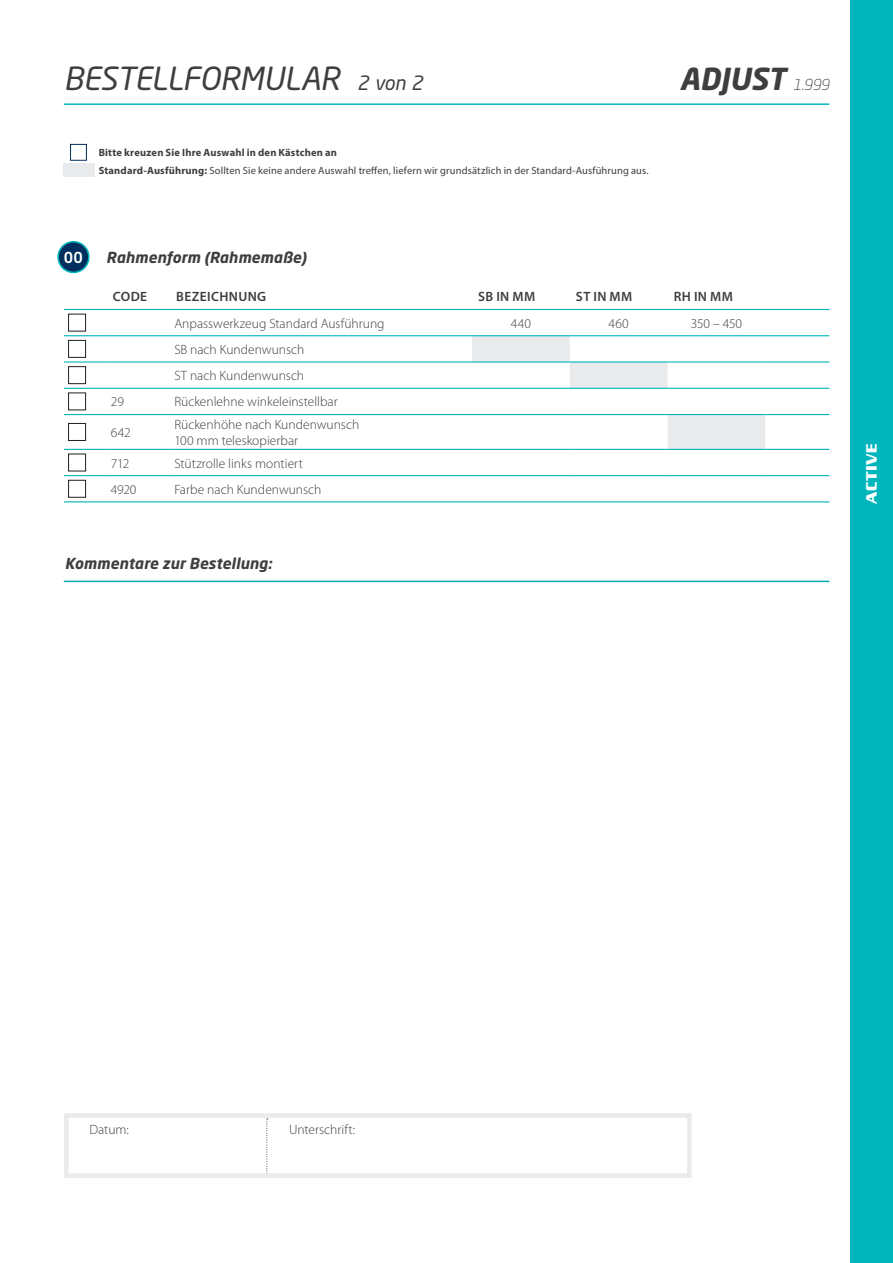
<style>
.page{position:relative;width:893px;height:1263px;background:#fff}
.page>*{position:absolute;margin:0;border:0;box-sizing:border-box;transform-origin:0 0}
.t1{font:italic 31.5px "Neo Sans Std";letter-spacing:-.01em;color:#3e3e3f}
.t2{font:italic 700 30px "Neo Sans Std";letter-spacing:-.005em;color:#3e3e3f}
.t3{font:italic 700 15px "Neo Sans Std";letter-spacing:.01em;color:#3e3e3f}
.t4{font:700 15px "Enter Sansman";letter-spacing:.015em;color:#fff}
.t5{font:500 15px "Neo Sans Std";color:#fff}
.t6{font:300 13.5px/26.2px "Myriad Pro";color:#3e3e3f}
.t7{font:600 13.5px "Myriad Pro";letter-spacing:.03em;color:#3e3e3f}
.t8{font:10.5px/17.4px "Myriad Pro";letter-spacing:.01em;color:#3e3e3f}
.s1{font-size:19.5px}
.s2{font-weight:300;font-size:15px}
.s3{font-weight:700}
</style>
<div class="page">
<div style="left:850px;top:0;width:43px;height:1263px;background:#00b6bc"></div>
<hr style="left:64px;top:103px;width:765px;height:2px;background:#00b6bc">
<div style="left:70px;top:144px;width:17px;height:17px;border:1px solid #002e5e"></div>
<div style="left:64px;top:163px;width:31px;height:14px;background:#e9eaeb"></div>
<svg style="left:472px;top:336px;width:293px;height:113px"></svg>
<hr style="left:64px;top:309px;width:43px;height:1px;background:#00b6bc">
<hr style="left:107px;top:309px;width:63px;height:1px;background:#00b6bc">
<hr style="left:170px;top:309px;width:302px;height:1px;background:#00b6bc">
<hr style="left:472px;top:309px;width:98px;height:1px;background:#00b6bc">
<hr style="left:570px;top:309px;width:98px;height:1px;background:#00b6bc">
<hr style="left:668px;top:309px;width:97px;height:1px;background:#00b6bc">
<hr style="left:765px;top:309px;width:64px;height:1px;background:#00b6bc">
<hr style="left:64px;top:335px;width:43px;height:1px;background:#00b6bc">
<hr style="left:107px;top:335px;width:63px;height:1px;background:#00b6bc">
<hr style="left:170px;top:335px;width:302px;height:1px;background:#00b6bc">
<hr style="left:472px;top:335px;width:98px;height:1px;background:#00b6bc">
<hr style="left:570px;top:335px;width:98px;height:1px;background:#00b6bc">
<hr style="left:668px;top:335px;width:97px;height:1px;background:#00b6bc">
<hr style="left:765px;top:335px;width:64px;height:1px;background:#00b6bc">
<hr style="left:64px;top:361px;width:43px;height:2px;background:#00b6bc">
<hr style="left:107px;top:361px;width:63px;height:2px;background:#00b6bc">
<hr style="left:170px;top:361px;width:302px;height:2px;background:#00b6bc">
<hr style="left:472px;top:361px;width:98px;height:2px;background:#00b6bc">
<hr style="left:570px;top:361px;width:98px;height:2px;background:#00b6bc">
<hr style="left:668px;top:361px;width:97px;height:2px;background:#00b6bc">
<hr style="left:765px;top:361px;width:64px;height:2px;background:#00b6bc">
<hr style="left:64px;top:388px;width:43px;height:1px;background:#00b6bc">
<hr style="left:107px;top:388px;width:63px;height:1px;background:#00b6bc">
<hr style="left:170px;top:388px;width:302px;height:1px;background:#00b6bc">
<hr style="left:472px;top:388px;width:98px;height:1px;background:#00b6bc">
<hr style="left:570px;top:388px;width:98px;height:1px;background:#00b6bc">
<hr style="left:668px;top:388px;width:97px;height:1px;background:#00b6bc">
<hr style="left:765px;top:388px;width:64px;height:1px;background:#00b6bc">
<hr style="left:64px;top:414px;width:43px;height:1px;background:#00b6bc">
<hr style="left:107px;top:414px;width:63px;height:1px;background:#00b6bc">
<hr style="left:170px;top:414px;width:302px;height:1px;background:#00b6bc">
<hr style="left:472px;top:414px;width:98px;height:1px;background:#00b6bc">
<hr style="left:570px;top:414px;width:98px;height:1px;background:#00b6bc">
<hr style="left:668px;top:414px;width:97px;height:1px;background:#00b6bc">
<hr style="left:765px;top:414px;width:64px;height:1px;background:#00b6bc">
<hr style="left:64px;top:449px;width:43px;height:1px;background:#00b6bc">
<hr style="left:107px;top:449px;width:63px;height:1px;background:#00b6bc">
<hr style="left:170px;top:449px;width:302px;height:1px;background:#00b6bc">
<hr style="left:472px;top:449px;width:98px;height:1px;background:#00b6bc">
<hr style="left:570px;top:449px;width:98px;height:1px;background:#00b6bc">
<hr style="left:668px;top:449px;width:97px;height:1px;background:#00b6bc">
<hr style="left:765px;top:449px;width:64px;height:1px;background:#00b6bc">
<hr style="left:64px;top:475px;width:43px;height:1px;background:#00b6bc">
<hr style="left:107px;top:475px;width:63px;height:1px;background:#00b6bc">
<hr style="left:170px;top:475px;width:302px;height:1px;background:#00b6bc">
<hr style="left:472px;top:475px;width:98px;height:1px;background:#00b6bc">
<hr style="left:570px;top:475px;width:98px;height:1px;background:#00b6bc">
<hr style="left:668px;top:475px;width:97px;height:1px;background:#00b6bc">
<hr style="left:765px;top:475px;width:64px;height:1px;background:#00b6bc">
<hr style="left:64px;top:501px;width:43px;height:1px;background:#00b6bc">
<hr style="left:107px;top:501px;width:63px;height:1px;background:#00b6bc">
<hr style="left:170px;top:501px;width:302px;height:1px;background:#00b6bc">
<hr style="left:472px;top:501px;width:98px;height:1px;background:#00b6bc">
<hr style="left:570px;top:501px;width:98px;height:1px;background:#00b6bc">
<hr style="left:668px;top:501px;width:97px;height:1px;background:#00b6bc">
<hr style="left:765px;top:501px;width:64px;height:1px;background:#00b6bc">
<div style="left:68px;top:314px;width:18px;height:17px;border:1px solid #231f20"></div>
<div style="left:68px;top:340px;width:18px;height:18px;border:1px solid #231f20"></div>
<div style="left:68px;top:366px;width:18px;height:18px;border:1px solid #231f20"></div>
<div style="left:68px;top:392px;width:18px;height:18px;border:1px solid #231f20"></div>
<div style="left:68px;top:423px;width:18px;height:18px;border:1px solid #231f20"></div>
<div style="left:68px;top:454px;width:18px;height:17px;border:1px solid #231f20"></div>
<div style="left:68px;top:480px;width:18px;height:18px;border:1px solid #231f20"></div>
<div style="left:58px;top:242px;width:31px;height:30px;background:#002e5e;border-radius:50%"></div>
<div style="left:57px;top:241px;width:33px;height:32px;border:2px solid #00b6bc;border-radius:50%"></div>
<svg style="left:266px;top:1119px;width:2px;height:54px"></svg>
<div style="left:64px;top:1113px;width:628px;height:65px;border:4px solid #e9eaeb"></div>
<hr style="left:64px;top:581px;width:765px;height:1px;background:#00adba">
<h1 class="t1" style="left:64px;top:59px;width:361px">BESTELLFORMULAR <span class="s1">2 von 2</span></h1>
<h2 class="t2" style="left:680px;top:60px;width:151px">ADJUST <span class="s2">1.999</span></h2>
<p class="t8" style="left:99px;top:144px;width:551px"><span class="s3">Bitte kreuzen Sie Ihre Auswahl in den Kästchen an<br>Standard-Ausführung:</span> Sollten Sie keine andere Auswahl treffen, liefern wir grundsätzlich in der Standard-Ausführung aus.</p>
<p class="t5" style="left:64px;top:248px;width:21px">00</p>
<p class="t3" style="left:106px;top:248px;width:202px">Rahmenform (Rahmemaße)</p>
<p class="t7" style="left:113px;top:288px;width:36px">CODE</p>
<p class="t7" style="left:176px;top:288px;width:91px">BEZEICHNUNG</p>
<p class="t7" style="left:478px;top:288px;width:59px">SB IN MM</p>
<p class="t7" style="left:576px;top:288px;width:58px">ST IN MM</p>
<p class="t7" style="left:674px;top:288px;width:61px">RH IN MM</p>
<p class="t6" style="left:174px;top:310px;width:212px">Anpasswerkzeug Standard Ausführung</p>
<p class="t6" style="left:511px;top:310px;width:22px">440</p>
<p class="t6" style="left:609px;top:310px;width:22px">460</p>
<p class="t6" style="left:691px;top:310px;width:53px">350 – 450</p>
<p class="t6" style="left:174px;top:337px;width:131px">SB nach Kundenwunsch<br>ST nach Kundenwunsch</p>
<p class="t6" style="left:111px;top:389px;width:15px">29</p>
<p class="t6" style="left:174px;top:389px;width:165px">Rückenlehne winkeleinstellbar</p>
<p class="t6" style="left:111px;top:420px;width:21px">642</p>
<p class="t6" style="left:174px;top:417px;width:186px;line-height:16.2px">Rückenhöhe nach Kundenwunsch<br>100 mm teleskopierbar</p>
<p class="t6" style="left:111px;top:450px;width:20px">712</p>
<p class="t6" style="left:174px;top:450px;width:130px">Stützrolle links montiert</p>
<p class="t6" style="left:111px;top:476px;width:27px">4920</p>
<p class="t6" style="left:174px;top:476px;width:149px">Farbe nach Kundenwunsch</p>
<p class="t3" style="left:65px;top:553px;width:209px">Kommentare zur Bestellung:</p>
<p class="t4" style="left:863px;top:504px;width:62px;rotate:-90deg">ACTIVE</p>
<p class="t6" style="left:89px;top:1117px;width:41px">Datum:</p>
<p class="t6" style="left:289px;top:1117px;width:68px">Unterschrift:</p>
</div>
